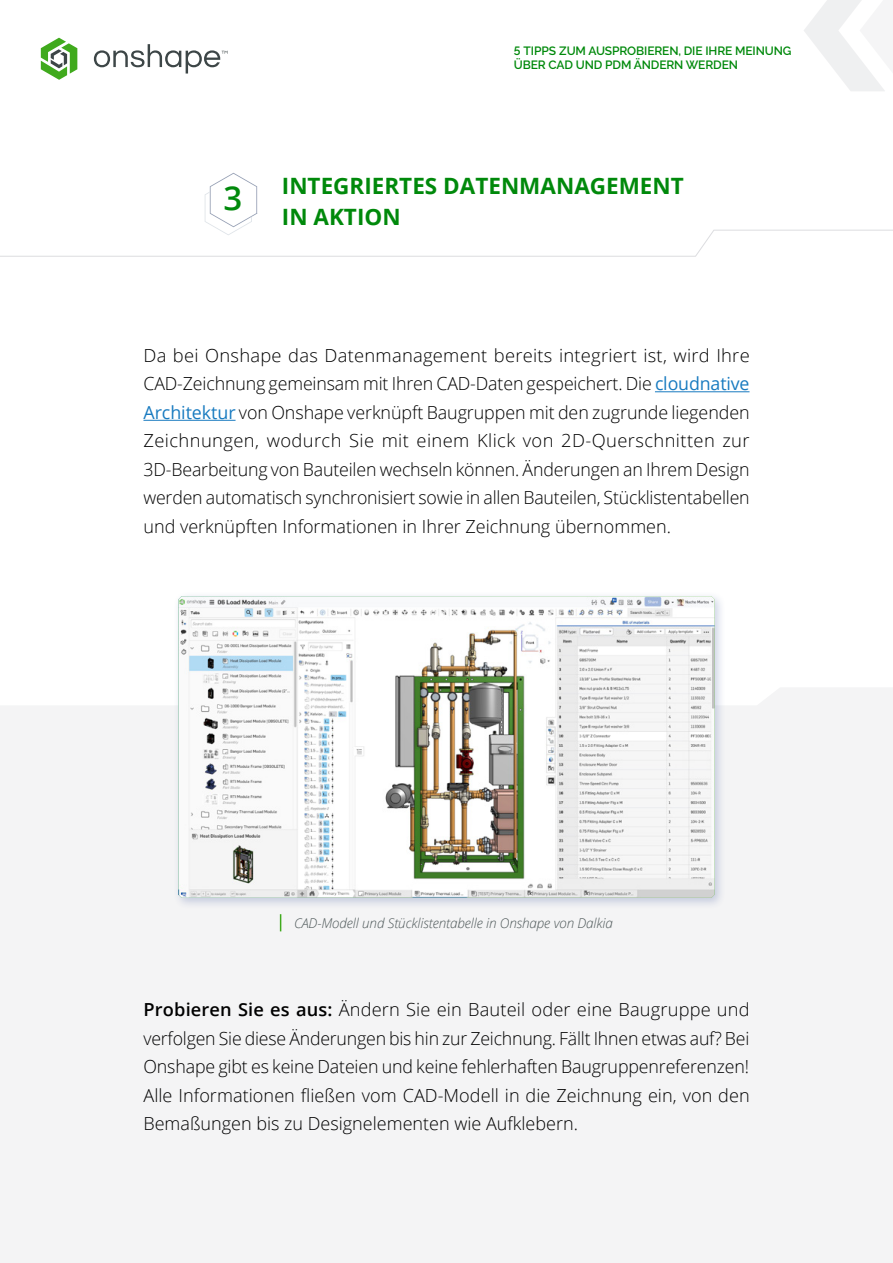
<style>
.page{position:relative;width:893px;height:1263px;background:#fff}
.page>*{position:absolute;margin:0;border:0;box-sizing:border-box;transform-origin:0 0}
.t1{font:600 33px "Open Sans";color:#00890b}
.t2{font:700 22.5px/31.5px "Open Sans";color:#00890b}
.t3{font:300 18px/28.5px "Open Sans";color:#000;text-align:justify}
.t4{font:italic 300 13.5px "Open Sans";letter-spacing:-.01em;color:#4e5859}
.t5{font:600 12px/14.4px "PTC Raleway";letter-spacing:-.01em;color:#00890b}
.s1{font-weight:400;color:#197bc0}
.s2{font-weight:600}
</style>
<div class="page">
<div style="left:0;top:688px;width:893px;height:575px;background:#f4f4f5"></div>
<svg style="left:804px;top:0;width:81px;height:91px"></svg>
<svg style="left:41px;top:38px;width:36px;height:42px"></svg>
<svg style="left:94px;top:44px;width:133px;height:30px"></svg>
<hr style="left:655px;top:391px;width:94px;height:1px;background:#197bc0">
<hr style="left:143px;top:420px;width:93px;height:1px;background:#197bc0">
<svg style="left:280px;top:914px;width:1px;height:17px"></svg>
<svg style="left:0;top:173px;width:893px;height:84px"></svg>
<div style="left:173px;top:591px;width:553px;height:318px;background:#25408f;opacity:.23"></div>
<img style="left:178px;top:596px;width:536px;height:302px">
<p class="t5" style="left:514px;top:44px;width:279px">5 TIPPS ZUM AUSPROBIEREN, DIE IHRE MEINUNG<br>ÜBER CAD UND PDM ÄNDERN WERDEN</p>
<h1 class="t1" style="left:223px;top:176px;width:20px">3</h1>
<p class="t2" style="left:282px;top:169px;width:403px">INTEGRIERTES DATENMANAGEMENT<br>IN AKTION</p>
<p class="t3" style="left:143px;top:341px;width:608px">Da bei Onshape das Datenmanagement bereits integriert ist, wird Ihre CAD-Zeichnung gemeinsam mit Ihren CAD-Daten gespeichert. Die <span class="s1">cloudnative Architektur</span> von Onshape verknüpft Baugruppen mit den zugrunde liegenden Zeichnungen, wodurch Sie mit einem Klick von 2D-Querschnitten zur 3D-Bearbeitung von Bauteilen wechseln können. Änderungen an Ihrem Design werden automatisch synchronisiert sowie in allen Bauteilen, Stücklistentabellen und verknüpften Informationen in Ihrer Zeichnung übernommen.</p>
<p class="t4" style="left:294px;top:913px;width:320px">CAD-Modell und Stücklistentabelle in Onshape von Dalkia</p>
<p class="t3" style="left:143px;top:995px;width:608px"><span class="s2">Probieren Sie es aus:</span> Ändern Sie ein Bauteil oder eine Baugruppe und verfolgen Sie diese Änderungen bis hin zur Zeichnung. Fällt Ihnen etwas auf? Bei Onshape gibt es keine Dateien und keine fehlerhaften Baugruppenreferenzen!<br>Alle Informationen fließen vom CAD-Modell in die Zeichnung ein, von den Bemaßungen bis zu Designelementen wie Aufklebern.</p>
</div>
